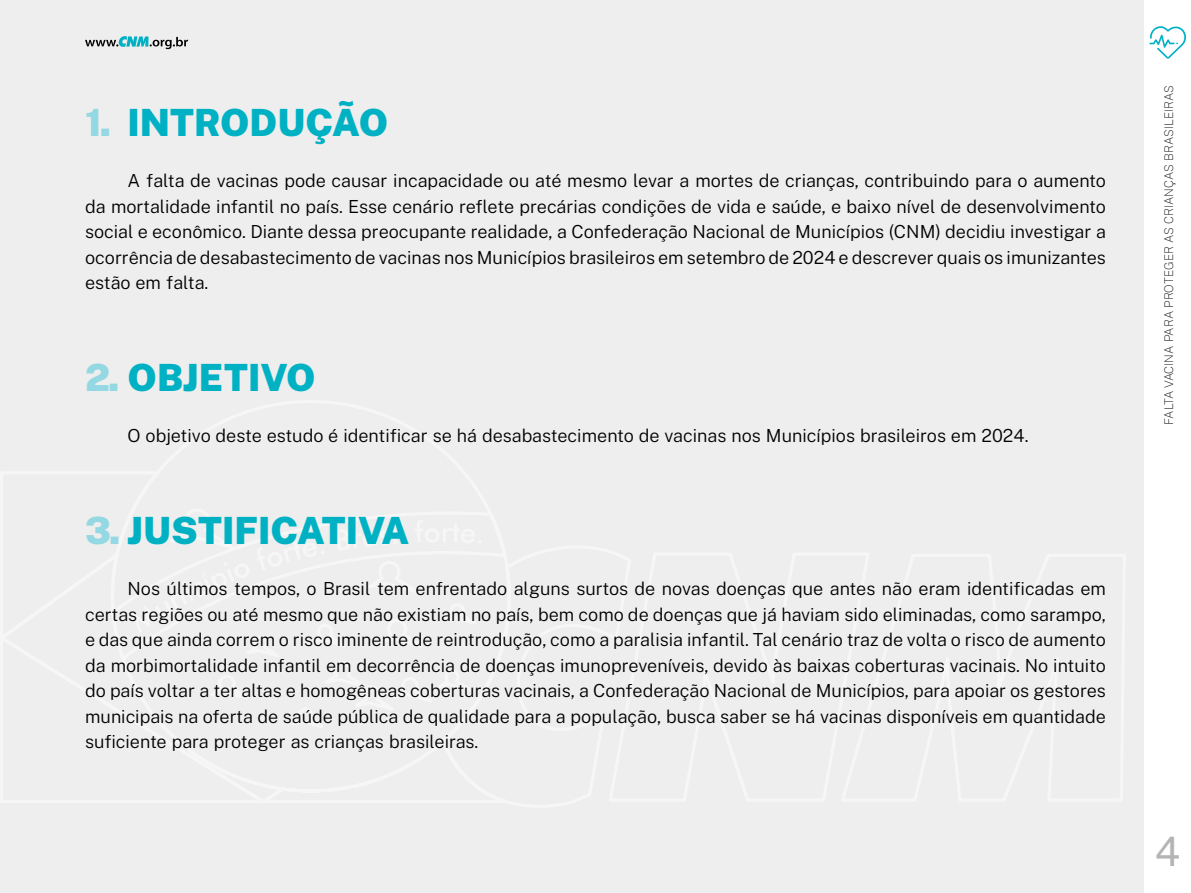
<style>
.page{position:relative;width:1191px;height:893px;background:#eee}
.page>*{position:absolute;margin:0;border:0;box-sizing:border-box;transform-origin:0 0}
.t1{font:40.5px "Public Sans";color:#b4b4b4}
.t2{font:900 37.5px "Public Sans";color:#00b1c4}
.t3{font:300 18px/25.5px "Public Sans";color:#000;text-align:justify}
.t4{font:100 12px "Public Sans";color:#000}
.s1{color:#93d8e2}
</style>
<div class="page">
<div style="left:1144px;top:0;width:47px;height:893px;background:#fff"></div>
<svg style="left:85px;top:36px;width:103px;height:13px"></svg>
<svg style="left:1149px;top:26px;width:37px;height:33px"></svg>
<h2 class="t2" style="left:85px;top:93px;width:305px"><span class="s1">1.</span> INTRODUÇÃO</h2>
<p class="t3" style="left:85px;top:167px;width:1022px;text-indent:43px">A falta de vacinas pode causar incapacidade ou até mesmo levar a mortes de crianças, contribuindo para o aumento da mortalidade infantil no país. Esse cenário reflete precárias condições de vida e saúde, e baixo nível de desenvolvimento social e econômico. Diante dessa preocupante realidade, a Confederação Nacional de Municípios (CNM) decidiu investigar a ocorrência de desabastecimento de vacinas nos Municípios brasileiros em setembro de 2024 e descrever quais os imunizantes estão em falta.</p>
<h2 class="t2" style="left:85px;top:348px;width:232px"><span class="s1">2.</span> OBJETIVO</h2>
<p class="t3" style="left:128px;top:422px;width:902px">O objetivo deste estudo é identificar se há desabastecimento de vacinas nos Municípios brasileiros em 2024.</p>
<h2 class="t2" style="left:85px;top:501px;width:326px"><span class="s1">3.</span> JUSTIFICATIVA</h2>
<p class="t3" style="left:85px;top:575px;width:1022px;text-indent:43px">Nos últimos tempos, o Brasil tem enfrentado alguns surtos de novas doenças que antes não eram identificadas em certas regiões ou até mesmo que não existiam no país, bem como de doenças que já haviam sido eliminadas, como sarampo, e das que ainda correm o risco iminente de reintrodução, como a paralisia infantil. Tal cenário traz de volta o risco de aumento da morbimortalidade infantil em decorrência de doenças imunopreveníveis, devido às baixas coberturas vacinais. No intuito do país voltar a ter altas e homogêneas coberturas vacinais, a Confederação Nacional de Municípios, para apoiar os gestores municipais na oferta de saúde pública de qualidade para a população, busca saber se há vacinas disponíveis em quantidade suficiente para proteger as crianças brasileiras.</p>
<p class="t4" style="left:1161px;top:425px;width:341px;rotate:-90deg">FALTA VACINA PARA PROTEGER AS CRIANÇAS BRASILEIRAS</p>
<h1 class="t1" style="left:1154px;top:823px;width:27px">4</h1>
</div>
